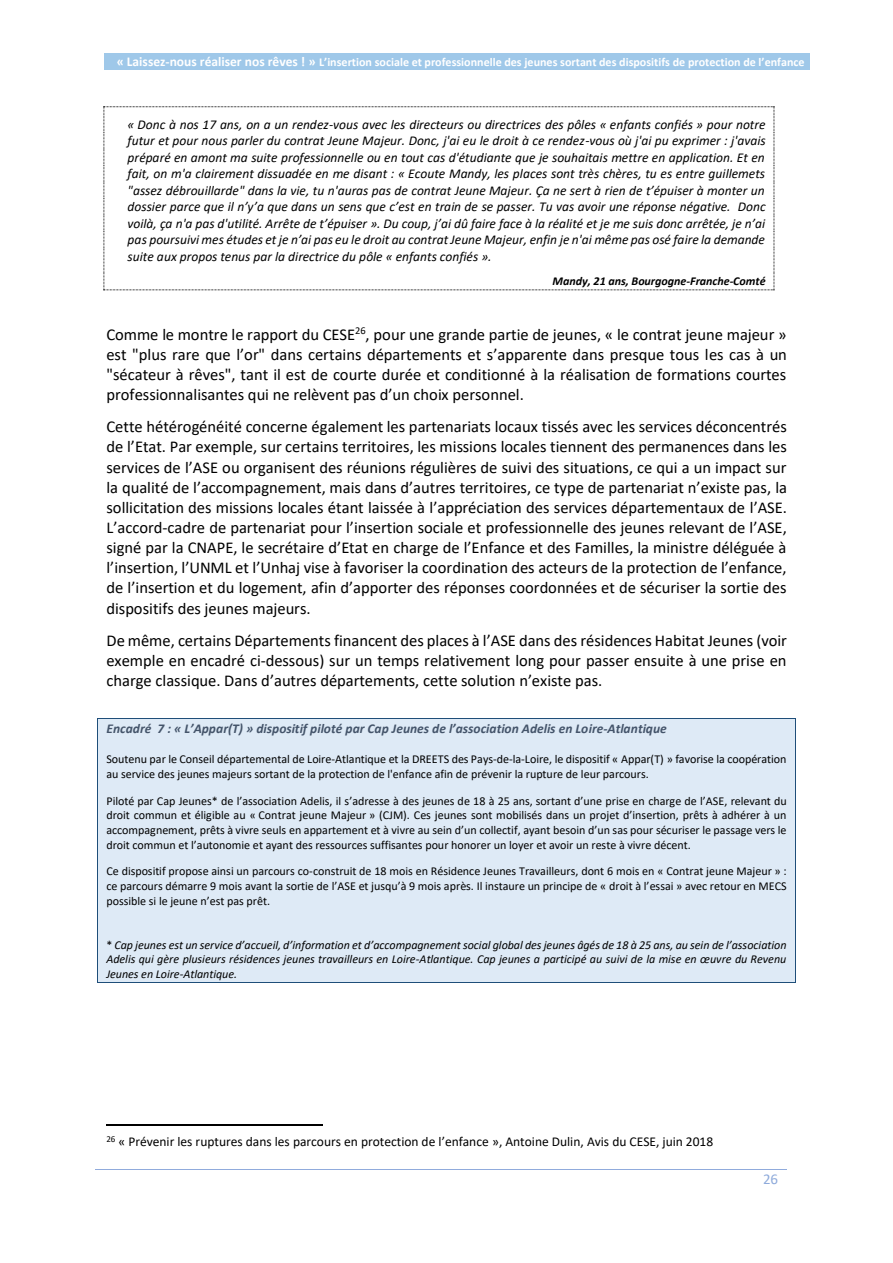
<style>
.page{position:relative;width:893px;height:1263px;background:#fff}
.page>*{position:absolute;margin:0;border:0;box-sizing:border-box;transform-origin:0 0}
.t1{font:16.5px/20.1px "Calibri";color:#000;text-align:justify}
.t2{font:15px "Calibri";color:#8eaadb}
.t3{font:italic 13.5px/16.5px "Calibri";color:#000;text-align:justify}
.t4{font:13.5px "Calibri";color:#000}
.t5{font:italic 700 13.5px "Calibri";color:#44546a}
.t6{font:12px/14.7px "Calibri";letter-spacing:-.005em;color:#000;text-align:justify}
.t7{font:italic 12px/14.7px "Calibri";color:#000;text-align:justify}
.t8{font:700 12px "Calibri";color:#fff}
.t9{font:italic 700 12px "Calibri";letter-spacing:-.005em;color:#000}
.s1{font-size:13.5px}
.s2{font-style:normal}
</style>
<div class="page">
<div style="left:104px;top:53px;width:706px;height:17px;background:#9fc8e9"></div>
<hr style="left:95px;top:1169px;width:628px;height:1px;background:#90abdc">
<hr style="left:723px;top:1169px;width:63px;height:1px;background:#90abdc">
<svg style="left:104px;top:106px;width:671px;height:184px"></svg>
<div style="left:98px;top:719px;width:697px;height:33px;background:#deeaf6"></div>
<hr style="left:98px;top:718px;width:697px;height:1px;background:#1f4e79">
<hr style="left:98px;top:719px;width:1px;height:33px;background:#1f4e79">
<hr style="left:795px;top:719px;width:1px;height:33px;background:#1f4e79">
<div style="left:98px;top:752px;width:697px;height:15px;background:#deeaf6"></div>
<div style="left:98px;top:767px;width:697px;height:26px;background:#deeaf6"></div>
<div style="left:98px;top:793px;width:697px;height:15px;background:#deeaf6"></div>
<div style="left:98px;top:808px;width:697px;height:15px;background:#deeaf6"></div>
<div style="left:98px;top:823px;width:697px;height:14px;background:#deeaf6"></div>
<div style="left:98px;top:837px;width:697px;height:27px;background:#deeaf6"></div>
<div style="left:98px;top:864px;width:697px;height:14px;background:#deeaf6"></div>
<div style="left:98px;top:878px;width:697px;height:15px;background:#deeaf6"></div>
<div style="left:98px;top:893px;width:697px;height:27px;background:#deeaf6"></div>
<div style="left:98px;top:920px;width:697px;height:17px;background:#deeaf6"></div>
<div style="left:98px;top:937px;width:697px;height:15px;background:#deeaf6"></div>
<div style="left:98px;top:952px;width:697px;height:15px;background:#deeaf6"></div>
<div style="left:98px;top:967px;width:697px;height:16px;background:#deeaf6"></div>
<hr style="left:98px;top:983px;width:697px;height:1px;background:#1f4e79">
<svg style="left:795px;top:752px;width:1px;height:231px"></svg>
<hr style="left:106px;top:1124px;width:216px;height:1px;background:#000">
<p class="t8" style="left:117px;top:54px;width:689px"><span class="s1">« Laissez-nous réaliser nos rêves ! »</span> L’insertion sociale et professionnelle des jeunes sortant des dispositifs de protection de l’enfance</p>
<p class="t3" style="left:128px;top:117px;width:640px">« Donc à nos 17 ans, on a un rendez-vous avec les directeurs ou directrices des pôles « enfants confiés » pour notre futur et pour nous parler du contrat Jeune Majeur. Donc, j'ai eu le droit à ce rendez-vous où j'ai pu exprimer : j'avais préparé en amont ma suite professionnelle ou en tout cas d'étudiante que je souhaitais mettre en application. Et en fait, on m'a clairement dissuadée en me disant : « Ecoute Mandy, les places sont très chères, tu es entre guillemets "assez débrouillarde" dans la vie, tu n'auras pas de contrat Jeune Majeur. Ça ne sert à rien de t’épuiser à monter un dossier parce que il n’y’a que dans un sens que c’est en train de se passer. Tu vas avoir une réponse négative. Donc voilà, ça n'a pas d'utilité. Arrête de t’épuiser ». Du coup, j’ai dû faire face à la réalité et je me suis donc arrêtée, je n’ai pas poursuivi mes études et je n’ai pas eu le droit au contrat Jeune Majeur, enfin je n'ai même pas osé faire la demande suite aux propos tenus par la directrice du pôle « enfants confiés ».</p>
<p class="t9" style="left:553px;top:276px;width:215px">Mandy, 21 ans, Bourgogne-Franche-Comté</p>
<p class="t1" style="left:106px;top:326px;width:682px">Comme le montre le rapport du CESE<sup>26</sup>, pour une grande partie de jeunes, « le contrat jeune majeur » est "plus rare que l’or" dans certains départements et s’apparente dans presque tous les cas à un "sécateur à rêves", tant il est de courte durée et conditionné à la réalisation de formations courtes professionnalisantes qui ne relèvent pas d’un choix personnel.</p>
<p class="t1" style="left:106px;top:418px;width:682px">Cette hétérogénéité concerne également les partenariats locaux tissés avec les services déconcentrés de l’Etat. Par exemple, sur certains territoires, les missions locales tiennent des permanences dans les services de l’ASE ou organisent des réunions régulières de suivi des situations, ce qui a un impact sur la qualité de l’accompagnement, mais dans d’autres territoires, ce type de partenariat n’existe pas, la sollicitation des missions locales étant laissée à l’appréciation des services départementaux de l’ASE.<br>L’accord-cadre de partenariat pour l’insertion sociale et professionnelle des jeunes relevant de l’ASE, signé par la CNAPE, le secrétaire d’Etat en charge de l’Enfance et des Familles, la ministre déléguée à l’insertion, l’UNML et l’Unhaj vise à favoriser la coordination des acteurs de la protection de l’enfance, de l’insertion et du logement, afin d’apporter des réponses coordonnées et de sécuriser la sortie des dispositifs des jeunes majeurs.</p>
<p class="t1" style="left:106px;top:632px;width:682px">De même, certains Départements financent des places à l’ASE dans des résidences Habitat Jeunes (voir exemple en encadré ci-dessous) sur un temps relativement long pour passer ensuite à une prise en charge classique. Dans d’autres départements, cette solution n’existe pas.</p>
<p class="t5" style="left:106px;top:723px;width:562px">Encadré 7 : « L’Appar(T) » dispositif piloté par Cap Jeunes de l’association Adelis en Loire-Atlantique</p>
<p class="t6" style="left:106px;top:753px;width:682px">Soutenu par le Conseil départemental de Loire-Atlantique et la DREETS des Pays-de-la-Loire, le dispositif « Appar(T) » favorise la coopération au service des jeunes majeurs sortant de la protection de l'enfance afin de prévenir la rupture de leur parcours.</p>
<p class="t6" style="left:106px;top:794px;width:682px">Piloté par Cap Jeunes* de l’association Adelis, il s’adresse à des jeunes de 18 à 25 ans, sortant d’une prise en charge de l’ASE, relevant du droit commun et éligible au « Contrat jeune Majeur » (CJM). Ces jeunes sont mobilisés dans un projet d’insertion, prêts à adhérer à un accompagnement, prêts à vivre seuls en appartement et à vivre au sein d’un collectif, ayant besoin d’un sas pour sécuriser le passage vers le droit commun et l’autonomie et ayant des ressources suffisantes pour honorer un loyer et avoir un reste à vivre décent.</p>
<p class="t6" style="left:106px;top:865px;width:682px">Ce dispositif propose ainsi un parcours co-construit de 18 mois en Résidence Jeunes Travailleurs, dont 6 mois en « Contrat jeune Majeur » : ce parcours démarre 9 mois avant la sortie de l’ASE et jusqu’à 9 mois après. Il instaure un principe de « droit à l’essai » avec retour en MECS possible si le jeune n’est pas prêt.</p>
<p class="t7" style="left:106px;top:938px;width:682px"><span class="s2">*</span> Cap jeunes est un service d’accueil, d’information et d’accompagnement social global des jeunes âgés de 18 à 25 ans, au sein de l’association Adelis qui gère plusieurs résidences jeunes travailleurs en Loire-Atlantique. Cap jeunes a participé au suivi de la mise en œuvre du Revenu Jeunes en Loire-Atlantique.</p>
<p class="t4" style="left:106px;top:1135px;width:608px"><sup>26</sup> « Prévenir les ruptures dans les parcours en protection de l’enfance », Antoine Dulin, Avis du CESE, juin 2018</p>
<p class="t2" style="left:763px;top:1173px;width:17px">26</p>
</div>
